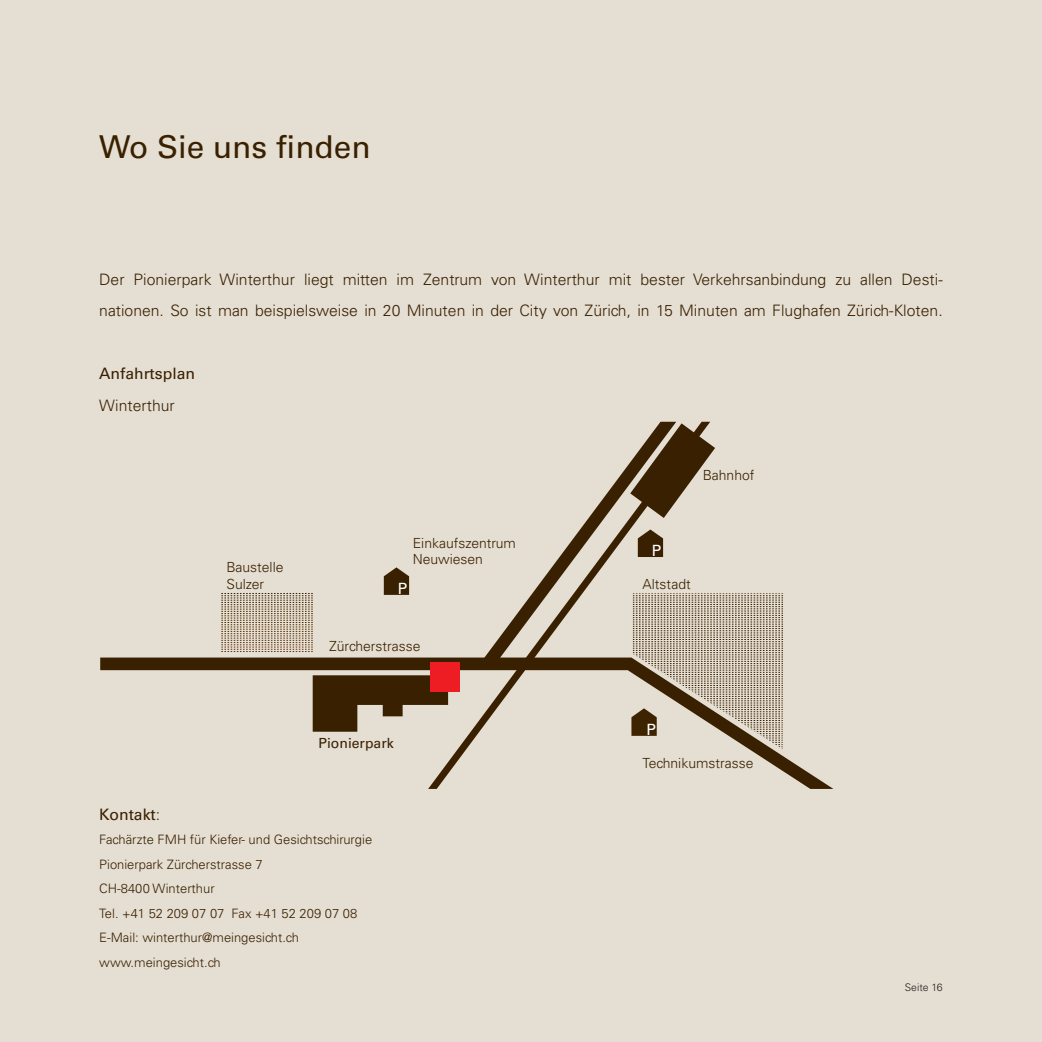
<style>
.page{position:relative;width:1042px;height:1042px;background:#e5ded2}
.page>*{position:absolute;margin:0;border:0;box-sizing:border-box;transform-origin:0 0}
.t1{font:31.5px "Univers";color:#392000}
.t2{font:300 15.75px/31.5px "Univers";color:#392000}
.t3{font:15.75px "Univers";color:#392000}
.t4{font:15.58px "Univers";color:#fff}
.t5{font:300 14px/16.8px "Univers";color:#392000}
.t6{font:14px "Univers";color:#392000}
.t7{font:300 12.95px/24.5px "Univers";color:#392000}
.t8{font:300 10.5px "Univers";color:#231f20}
.s1{font-weight:300}
</style>
<div class="page">
<svg style="left:221px;top:593px;width:92px;height:59px"></svg>
<svg style="left:710px;top:444px;width:5px;height:11px"></svg>
<svg style="left:384px;top:567px;width:25px;height:28px"></svg>
<svg style="left:485px;top:422px;width:225px;height:235px"></svg>
<svg style="left:100px;top:657px;width:733px;height:132px"></svg>
<div style="left:430px;top:662px;width:30px;height:30px;background:#ee1d23"></div>
<svg style="left:631px;top:593px;width:152px;height:156px"></svg>
<p class="t1" style="left:99px;top:128px;width:273px">Wo Sie uns finden</p>
<p class="t2" style="left:99px;top:263px;width:845px">Der Pionierpark Winterthur liegt mitten im Zentrum von Winterthur mit bester Verkehrsanbindung zu allen Desti&shy;nationen. So ist man beispielsweise in 20 Minuten in der City von Zürich, in 15 Minuten am Flughafen Zürich-Kloten.</p>
<p class="t3" style="left:99px;top:364px;width:97px">Anfahrtsplan</p>
<p class="t2" style="left:99px;top:389px;width:77px">Winterthur</p>
<p class="t5" style="left:226px;top:558px;width:59px">Baustelle<br>Sulzer</p>
<p class="t5" style="left:413px;top:534px;width:105px">Einkaufszentrum<br>Neuwiesen</p>
<p class="t4" style="left:398px;top:579px;width:11px">P</p>
<p class="t5" style="left:329px;top:638px;width:93px">Zürcherstrasse</p>
<p class="t6" style="left:318px;top:735px;width:77px">Pionierpark</p>
<p class="t3" style="left:99px;top:805px;width:62px">Kontakt<span class="s1">:</span></p>
<p class="t7" style="left:99px;top:827px;width:274px">Fachärzte FMH für Kiefer- und Gesichtschirurgie</p>
<p class="t7" style="left:99px;top:852px;width:165px">Pionierpark Zürcherstrasse 7</p>
<p class="t7" style="left:99px;top:876px;width:259px">CH-8400 Winterthur<br>Tel. +41 52 209 07 07 Fax +41 52 209 07 08</p>
<p class="t7" style="left:99px;top:925px;width:201px">E-Mail: winterthur@meingesicht.ch</p>
<p class="t7" style="left:99px;top:950px;width:123px">www.meingesicht.ch</p>
<p class="t5" style="left:703px;top:466px;width:53px">Bahnhof</p>
<p class="t4" style="left:652px;top:541px;width:11px">P</p>
<p class="t5" style="left:642px;top:575px;width:50px">Altstadt</p>
<p class="t4" style="left:646px;top:720px;width:11px">P</p>
<p class="t5" style="left:642px;top:754px;width:112px">Technikumstrasse</p>
<p class="t8" style="left:905px;top:980px;width:39px">Seite 16</p>
</div>
